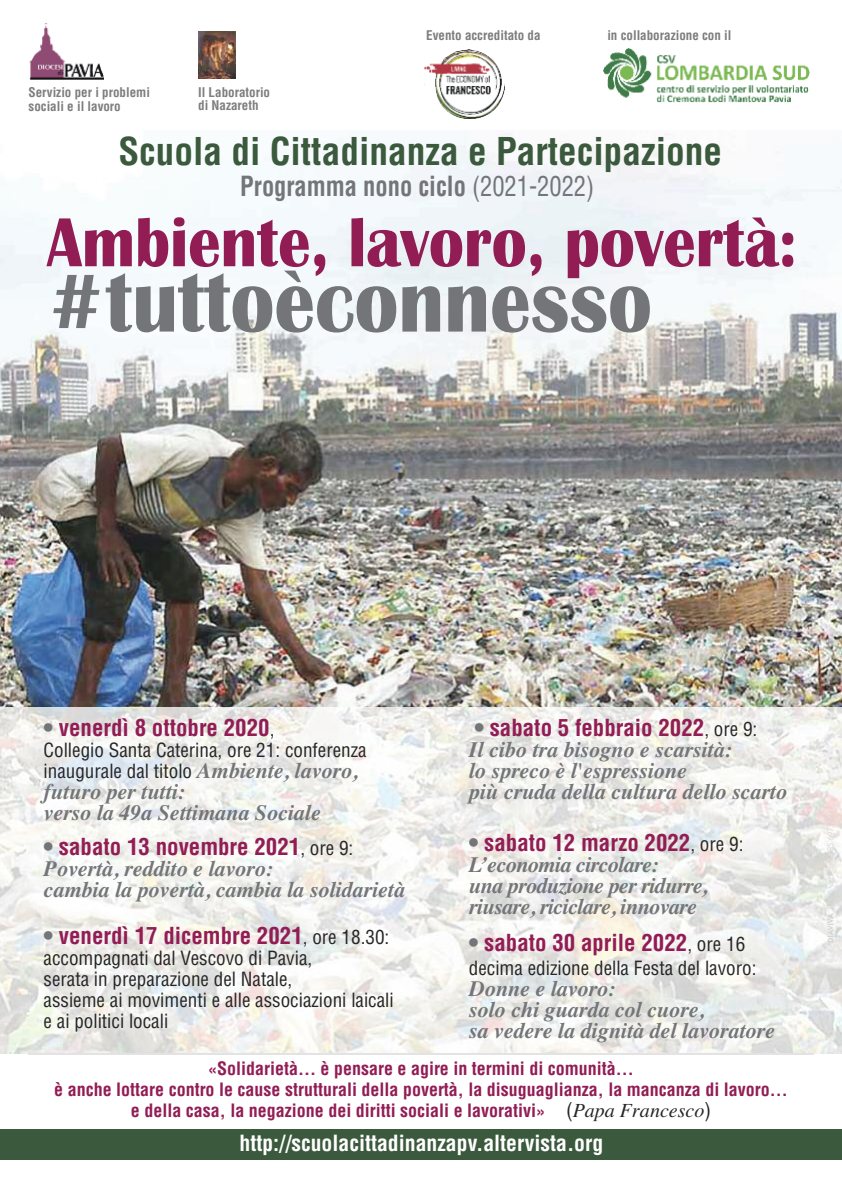
<style>
.page{position:relative;width:842px;height:1191px;background:#fff}
.page>*{position:absolute;margin:0;border:0;box-sizing:border-box;transform-origin:0 0}
.t1{font:700 89.7px "Britannic";color:#737578;scale:.9 1}
.t2{font:700 71.7px "Britannic";color:#921d55;scale:.9 1}
.t3{font:700 condensed 37.4px "Helvetica";color:#3b593c}
.t4{font:700 condensed 27.1px "Helvetica";color:#737578;scale:.9 1}
.t5{font:700 condensed 22.9px "Helvetica";color:#921d55}
.t6{font:italic 700 22px/21px "Times";color:#737578}
.t7{font:italic 700 22px/21px "Times";letter-spacing:-.025em;color:#737578}
.t8{font:700 condensed 21.7px "Helvetica";color:#fff}
.t9{font:condensed 19.1px/21px "Helvetica";color:#272627}
.t10{font:700 condensed 18px/21px "Helvetica";color:#921d55;text-align:center}
.t11{font:700 condensed 13px/13.8px "Helvetica";color:#7d7d7d}
.s1{font-weight:400}
.s2{color:#737578}
.s3{font-weight:400;font-size:19.1px;color:#272627}
.s4{font-family:"Times";font-weight:700;font-style:italic;font-stretch:normal;font-size:22px;color:#737578}
.s5{font-weight:400;font-size:20px;color:#272627}
.s6{font-family:"Times";font-weight:400;font-style:italic;font-stretch:normal;font-size:20px;color:#272627}
</style>
<div class="page">
<img style="left:0;top:130px;width:842px;height:577px">
<div style="left:0;top:1129px;width:842px;height:31px;background:#3b593c"></div>
<img style="left:29px;top:23px;width:74px;height:57px">
<img style="left:198px;top:32px;width:37px;height:47px">
<img style="left:604px;top:49px;width:205px;height:54px">
<img style="left:424px;top:50px;width:81px;height:68px">
<img style="left:0;top:707px;width:842px;height:346px">
<hr style="left:28px;top:1053px;width:786px;height:1px;background:#e3e3e4">
<svg style="left:828px;top:946px;width:6px;height:6px"></svg>
<img style="left:827px;top:913px;width:6px;height:29px">
<img style="left:827px;top:843px;width:6px;height:65px">
<p class="t11" style="left:426px;top:29px;width:116px">Evento accreditato da</p>
<p class="t11" style="left:607px;top:29px;width:126px">in collaborazione con il</p>
<p class="t11" style="left:198px;top:85px;width:73px">Il Laboratorio di Nazareth</p>
<p class="t11" style="left:29px;top:86px;width:123px">Servizio per i problemi sociali e il lavoro</p>
<h3 class="t3" style="left:118px;top:130px;width:605px">Scuola di Cittadinanza e Partecipazione</h3>
<p class="t4" style="left:240px;top:171px;width:395px">Programma nono ciclo <span class="s1">(2021-2022)</span></p>
<h2 class="t2" style="left:47px;top:199px;width:835px">Ambiente, lavoro, povertà:</h2>
<h1 class="t1" style="left:47px;top:248px;width:674px">#tuttoèconnesso</h1>
<p class="t5" style="left:44px;top:715px;width:232px"><span class="s2">•</span> venerdì 8 ottobre 2020<span class="s3">,</span></p>
<p class="t9" style="left:44px;top:740px;width:325px">Collegio Santa Caterina, ore 21: conferenza inaugurale dal titolo <span class="s4">Ambiente, lavoro,</span></p>
<p class="t6" style="left:44px;top:781px;width:279px">futuro per tutti:<br>verso la 49a Settimana Sociale</p>
<p class="t5" style="left:44px;top:833px;width:311px"><span class="s2">•</span> sabato 13 novembre 2021<span class="s3">, ore 9:</span></p>
<p class="t6" style="left:44px;top:857px;width:363px">Povertà, reddito e lavoro:<br>cambia la povertà, cambia la solidarietà</p>
<p class="t5" style="left:44px;top:922px;width:347px"><span class="s2">•</span> venerdì 17 dicembre 2021<span class="s3">, ore 18.30:</span></p>
<p class="t9" style="left:44px;top:947px;width:352px">accompagnati dal Vescovo di Pavia,<br>serata in preparazione del Natale,<br>assieme ai movimenti e alle associazioni laicali e ai politici locali</p>
<p class="t5" style="left:474px;top:715px;width:285px"><span class="s2">•</span> sabato 5 febbraio 2022<span class="s3">, ore 9:</span></p>
<p class="t6" style="left:469px;top:739px;width:320px">Il cibo tra bisogno e scarsità:<br>lo spreco è l'espressione<br>più cruda della cultura dello scarto</p>
<p class="t5" style="left:469px;top:829px;width:276px"><span class="s2">•</span> sabato 12 marzo 2022<span class="s3">, ore 9:</span></p>
<p class="t7" style="left:469px;top:854px;width:240px">L’economia circolare:<br>una produzione per ridurre, riusare, riciclare, innovare</p>
<p class="t5" style="left:469px;top:930px;width:278px"><span class="s2">•</span> sabato 30 aprile 2022<span class="s3">, ore 16</span></p>
<p class="t9" style="left:469px;top:958px;width:289px">decima edizione della Festa del lavoro:</p>
<p class="t6" style="left:469px;top:978px;width:307px">Donne e lavoro:<br>solo chi guarda col cuore,<br>sa vedere la dignità del lavoratore</p>
<p class="t10" style="left:54px;top:1058px;width:735px">«Solidarietà... è pensare e agire in termini di comunità...<br>è anche lottare contro le cause strutturali della povertà, la disuguaglianza, la mancanza di lavoro... e della casa, la negazione dei diritti sociali e lavorativi» <span class="s5">(</span><span class="s6">Papa Francesco</span><span class="s5">)</span></p>
<p class="t8" style="left:239px;top:1131px;width:365px">http://scuolacittadinanzapv.altervista.org</p>
</div>
